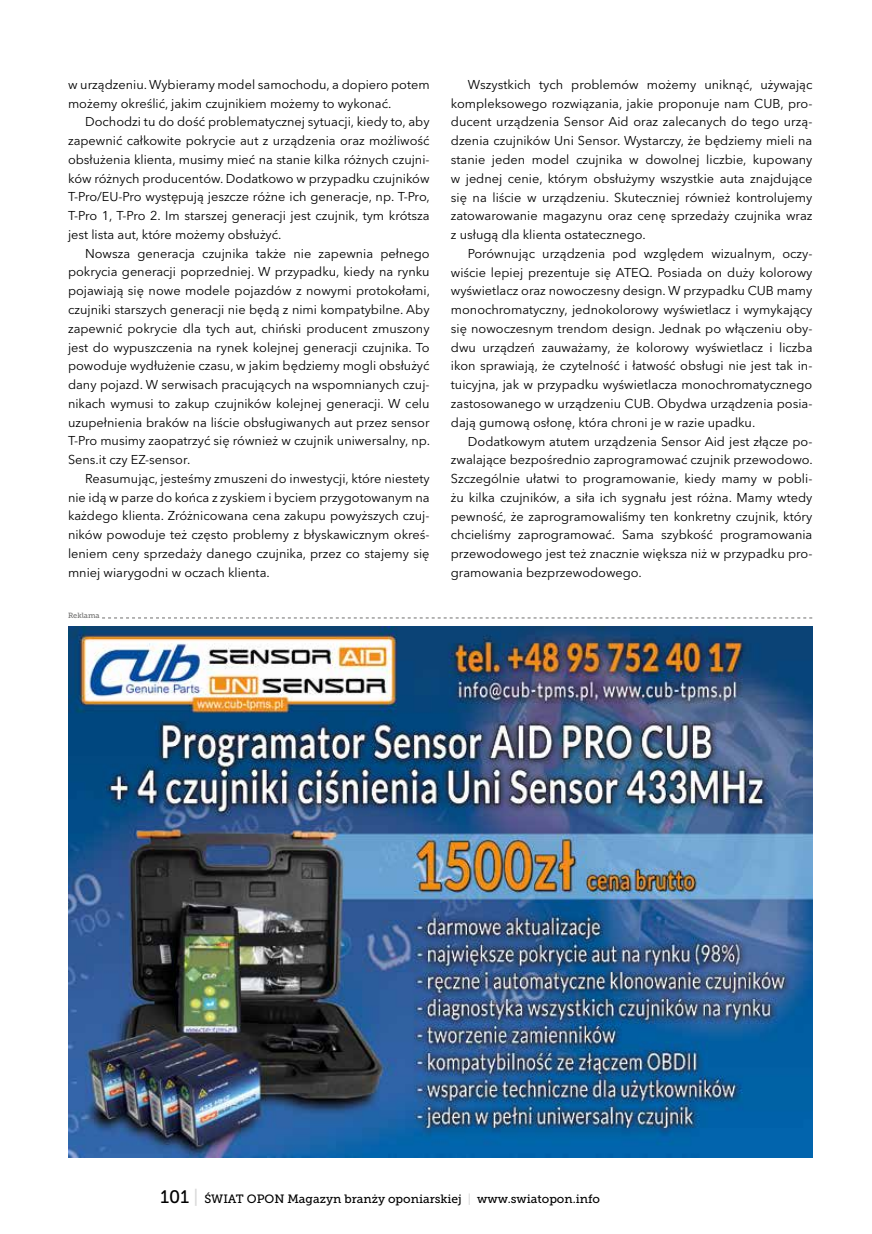
<style>
.page{position:relative;width:872px;height:1234px;background:#fff}
.page>*{position:absolute;margin:0;border:0;box-sizing:border-box;transform-origin:0 0}
.t1{font:12.75px/18.8px "Avenir Next LT Pro";color:#000;text-align:justify}
.t2{font:12px "Museo Slab 500";color:#000}
.t3{font:7.5px "Museo Slab 500";color:#6f6f6e}
.s1{font-size:18px}
.s2{font-size:18px;color:#dadada}
.s3{color:#dadada}
</style>
<div class="page">
<img style="left:68px;top:626px;width:744px;height:531px">
<svg style="left:102px;top:617px;width:710px;height:1px"></svg>
<p class="t1" style="left:68px;top:75px;width:363px">w urządzeniu. Wybieramy model samochodu, a dopiero potem możemy określić, jakim czujnikiem możemy to wykonać.</p>
<p class="t1" style="left:68px;top:112px;width:363px;text-indent:17px">Dochodzi tu do dość problematycznej sytuacji, kiedy to, aby zapewnić całkowite pokrycie aut z urządzenia oraz możliwość obsłużenia klienta, musimy mieć na stanie kilka różnych czujni&shy;ków różnych producentów. Dodatkowo w przypadku czujników T-Pro/EU-Pro występują jeszcze różne ich generacje, np. T-Pro, T-Pro 1, T-Pro 2. Im starszej generacji jest czujnik, tym krótsza jest lista aut, które możemy obsłużyć.</p>
<p class="t1" style="left:68px;top:244px;width:363px;text-indent:17px">Nowsza generacja czujnika także nie zapewnia pełnego pokrycia generacji poprzedniej. W przypadku, kiedy na rynku pojawiają się nowe modele pojazdów z nowymi protokołami, czujniki starszych generacji nie będą z nimi kompatybilne. Aby zapewnić pokrycie dla tych aut, chiński producent zmuszony jest do wypuszczenia na rynek kolejnej generacji czujnika. To powoduje wydłużenie czasu, w jakim będziemy mogli obsłużyć dany pojazd. W serwisach pracujących na wspomnianych czuj&shy;nikach wymusi to zakup czujników kolejnej generacji. W celu uzupełnienia braków na liście obsługiwanych aut przez sensor T-Pro musimy zaopatrzyć się również w czujnik uniwersalny, np.<br>Sens.it czy EZ-sensor.</p>
<p class="t1" style="left:68px;top:469px;width:363px;text-indent:17px">Reasumując, jesteśmy zmuszeni do inwestycji, które niestety nie idą w parze do końca z zyskiem i byciem przygotowanym na każdego klienta. Zróżnicowana cena zakupu powyższych czuj&shy;ników powoduje też często problemy z błyskawicznym okreś&shy;leniem ceny sprzedaży danego czujnika, przez co stajemy się mniej wiarygodni w oczach klienta.</p>
<p class="t3" style="left:68px;top:611px;width:33px">Reklama</p>
<p class="t1" style="left:451px;top:75px;width:363px;text-indent:17px">Wszystkich tych problemów możemy uniknąć, używając kompleksowego rozwiązania, jakie proponuje nam CUB, pro&shy;ducent urządzenia Sensor Aid oraz zalecanych do tego urzą&shy;dzenia czujników Uni Sensor. Wystarczy, że będziemy mieli na stanie jeden model czujnika w dowolnej liczbie, kupowany w jednej cenie, którym obsłużymy wszystkie auta znajdujące się na liście w urządzeniu. Skuteczniej również kontrolujemy zatowarowanie magazynu oraz cenę sprzedaży czujnika wraz z usługą dla klienta ostatecznego.</p>
<p class="t1" style="left:451px;top:244px;width:363px;text-indent:17px">Porównując urządzenia pod względem wizualnym, oczy&shy;wiście lepiej prezentuje się ATEQ. Posiada on duży kolorowy wyświetlacz oraz nowoczesny design. W przypadku CUB mamy monochromatyczny, jednokolorowy wyświetlacz i wymykający się nowoczesnym trendom design. Jednak po włączeniu oby&shy;dwu urządzeń zauważamy, że kolorowy wyświetlacz i liczba ikon sprawiają, że czytelność i łatwość obsługi nie jest tak in&shy;tuicyjna, jak w przypadku wyświetlacza monochromatycznego zastosowanego w urządzeniu CUB. Obydwa urządzenia posia&shy;dają gumową osłonę, która chroni je w razie upadku.</p>
<p class="t1" style="left:451px;top:431px;width:363px;text-indent:17px">Dodatkowym atutem urządzenia Sensor Aid jest złącze po&shy;zwalające bezpośrednio zaprogramować czujnik przewodowo.<br>Szczególnie ułatwi to programowanie, kiedy mamy w pobli&shy;żu kilka czujników, a siła ich sygnału jest różna. Mamy wtedy pewność, że zaprogramowaliśmy ten konkretny czujnik, który chcieliśmy zaprogramować. Sama szybkość programowania przewodowego jest też znacznie większa niż w przypadku pro&shy;gramowania bezprzewodowego.</p>
<p class="t2" style="left:161px;top:1191px;width:441px"><span class="s1">101</span> <span class="s2">|</span> ŚWIAT OPON Magazyn branży oponiarskiej <span class="s3">|</span> www.swiatopon.info</p>
</div>
